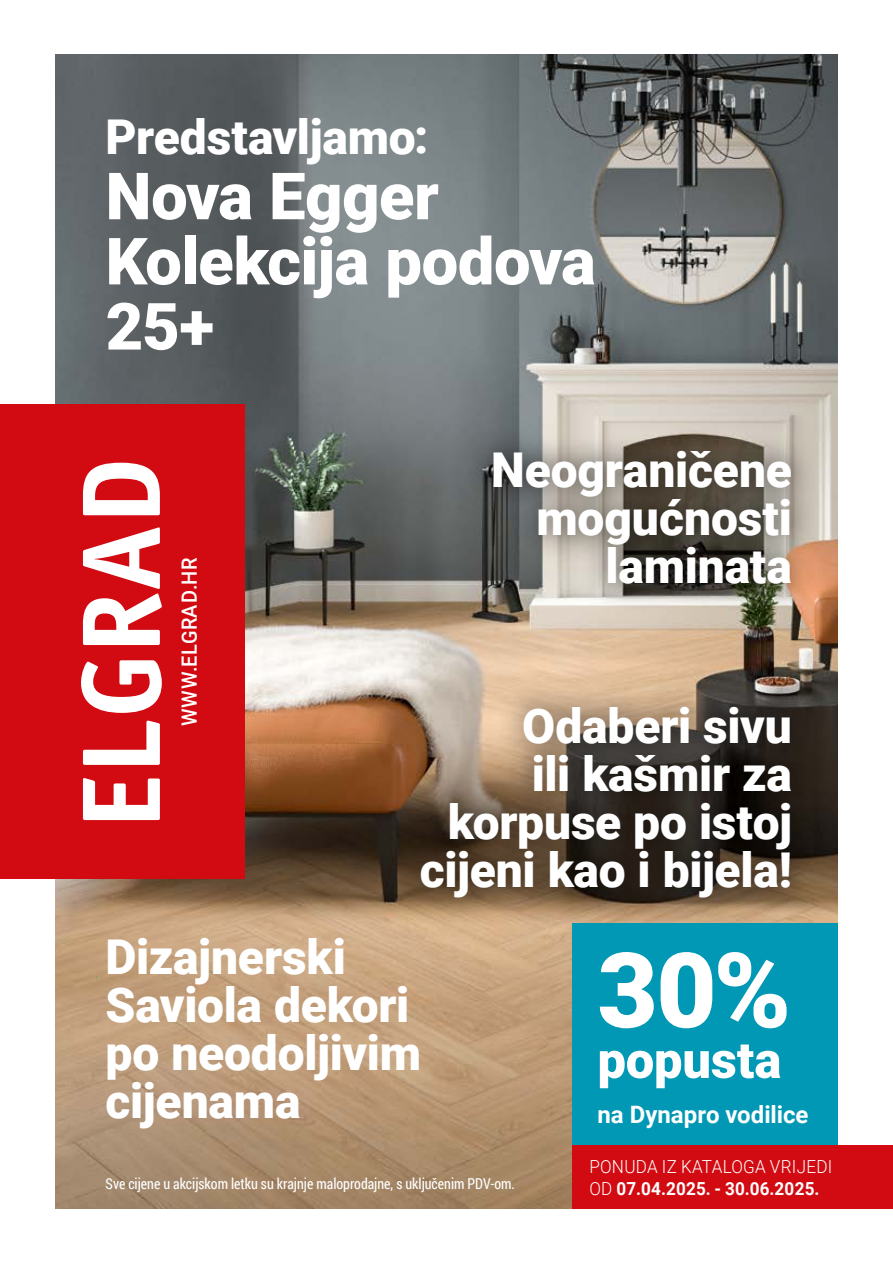
<style>
.page{position:relative;width:893px;height:1263px;background:#fff}
.page>*{position:absolute;margin:0;border:0;box-sizing:border-box;transform-origin:0 0}
.t1{font:900 104.4px "Roboto";color:#fff}
.t2{font:900 65.1px/65.1px "Roboto";letter-spacing:-.01em;color:#fff}
.t3{font:900 50.7px "Roboto";color:#fff}
.t4{font:900 48px/48px "Roboto";letter-spacing:-.005em;color:#fff;text-align:right}
.t5{font:700 24px "Roboto";color:#fff}
.t6{font:500 21px "Roboto";color:#fff;scale:.95 1}
.t7{font:300 18px/21.6px "Roboto";letter-spacing:.015em;color:#fff;scale:.95 1}
.t8{font:15px "Roboto Condensed";color:#fff;scale:.93 1}
.s1{font-weight:700}
</style>
<div class="page">
<img style="left:55px;top:54px;width:783px;height:1155px">
<div style="left:572px;top:923px;width:266px;height:241px;background:#0098b5"></div>
<div style="left:572px;top:1145px;width:321px;height:64px;background:#d20a11"></div>
<div style="left:0;top:404px;width:244px;height:475px;background:#d20a11"></div>
<svg style="left:83px;top:778px;width:77px;height:42px"></svg>
<svg style="left:83px;top:721px;width:77px;height:44px"></svg>
<svg style="left:81px;top:660px;width:81px;height:53px"></svg>
<svg style="left:83px;top:527px;width:79px;height:118px"></svg>
<svg style="left:83px;top:463px;width:77px;height:52px"></svg>
<div style="left:466px;top:424px;width:352px;height:188px;background:#000;opacity:.75"></div>
<div style="left:394px;top:680px;width:424px;height:244px;background:#000;opacity:.75"></div>
<p class="t4" style="left:106px;top:111px;width:324px">Predstavljamo:</p>
<h2 class="t2" style="left:106px;top:161px;width:492px">Nova Egger<br>Kolekcija podova<br>25+</h2>
<p class="t6" style="left:175px;top:725px;width:178px;rotate:-90deg">WWW.ELGRAD.HR</p>
<p class="t4" style="left:491px;top:445px;width:302px">Neograničene mogućnosti laminata</p>
<p class="t4" style="left:420px;top:700px;width:374px">Odaberi sivu<br>ili kašmir za korpuse po istoj cijeni kao i bijela!</p>
<p class="t4" style="left:106px;top:931px;width:317px;text-align:left">Dizajnerski<br>Saviola dekori po neodoljivim cijenama</p>
<p class="t8" style="left:106px;top:1173px;width:442px">Sve cijene u akcijskom letku su krajnje maloprodajne, s uključenim PDV-om.</p>
<h1 class="t1" style="left:597px;top:917px;width:195px">30%</h1>
<p class="t3" style="left:597px;top:1024px;width:185px">popusta</p>
<p class="t5" style="left:597px;top:1097px;width:213px">na Dynapro vodilice</p>
<p class="t7" style="left:589px;top:1155px;width:257px">PONUDA IZ KATALOGA VRIJEDI<br>OD <span class="s1">07.04.2025. - 30.06.2025.</span></p>
</div>
